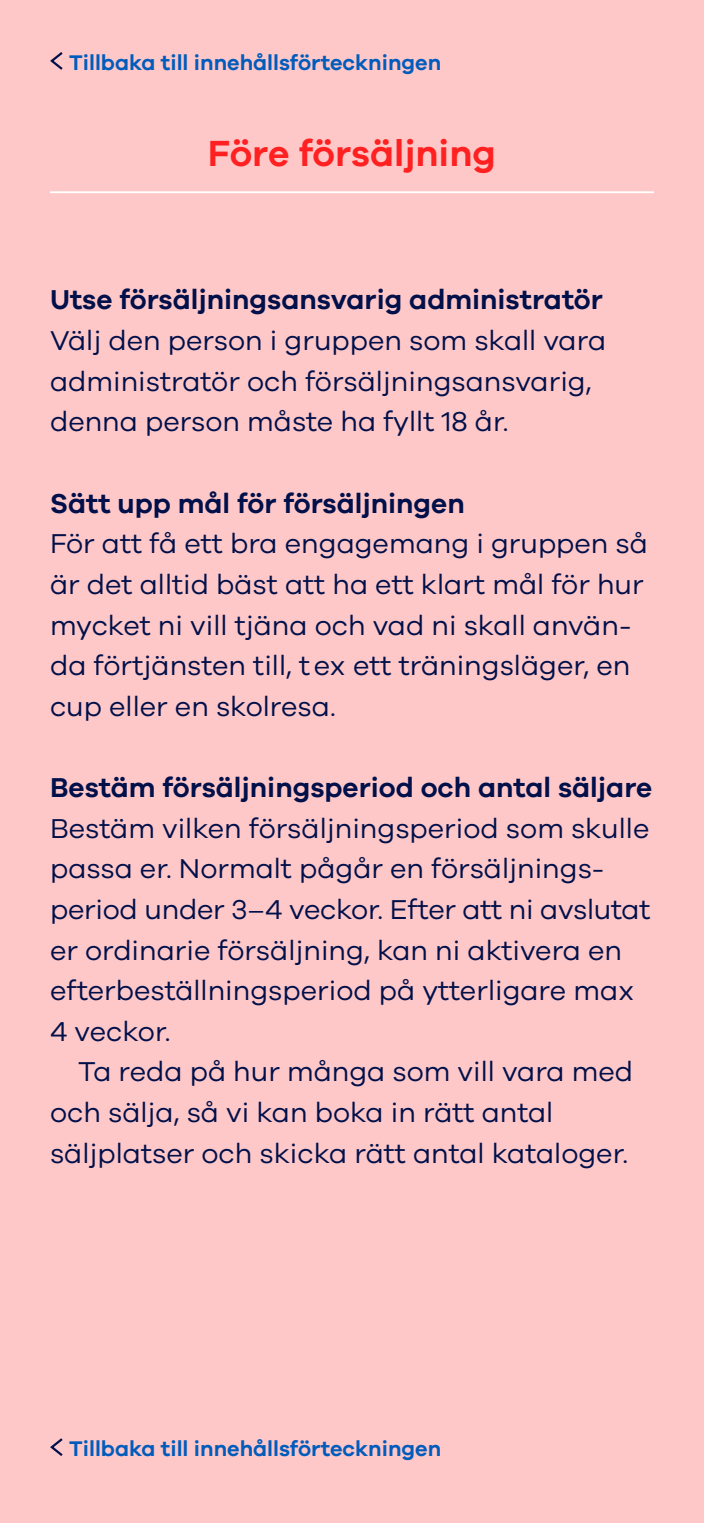
<style>
.page{position:relative;width:704px;height:1523px;background:#fff}
.page>*{position:absolute;margin:0;border:0;box-sizing:border-box;transform-origin:0 0}
.t1{font:600 37.5px "Galano Grotesque";color:#ff2121}
.t2{font:28.12px/40.6px "Galano Grotesque";color:#00104a}
.t3{font:600 28.12px "Galano Grotesque";color:#00104a}
.t4{font:600 21.88px "Galano Grotesque";color:#005cbc}
</style>
<div class="page">
<div style="left:0;top:0;width:703px;height:1522px;background:#ffc8c8"></div>
<hr style="left:50px;top:191px;width:603px;height:2px;background:#fff">
<svg style="left:50px;top:1438px;width:13px;height:18px"></svg>
<svg style="left:50px;top:52px;width:13px;height:18px"></svg>
<p class="t4" style="left:69px;top:49px;width:373px">Tillbaka till innehållsförteckningen</p>
<h1 class="t1" style="left:208px;top:131px;width:289px">Före försäljning</h1>
<p class="t3" style="left:50px;top:283px;width:554px">Utse försäljningsansvarig administratör</p>
<p class="t2" style="left:50px;top:319px;width:557px">Välj den person i gruppen som skall vara administratör och försäljningsansvarig, denna person måste ha fyllt 18 år.</p>
<p class="t3" style="left:50px;top:486px;width:416px">Sätt upp mål för försäljningen</p>
<p class="t2" style="left:50px;top:522px;width:599px">För att få ett bra engagemang i gruppen så är det alltid bäst att ha ett klart mål för hur mycket ni vill tjäna och vad ni skall använ&shy;da förtjänsten till, tex ett träningsläger, en cup eller en skolresa.</p>
<p class="t3" style="left:50px;top:770px;width:603px">Bestäm försäljningsperiod och antal säljare</p>
<p class="t2" style="left:50px;top:807px;width:601px">Bestäm vilken försäljningsperiod som skulle passa er. Normalt pågår en försäljnings&shy;period under 3–4 veckor. Efter att ni avslutat er ordinarie försäljning, kan ni aktivera en efterbeställningsperiod på ytterligare max 4 veckor.</p>
<p class="t2" style="left:50px;top:1050px;width:584px;text-indent:28px">Ta reda på hur många som vill vara med och sälja, så vi kan boka in rätt antal säljplatser och skicka rätt antal kataloger.</p>
<p class="t4" style="left:69px;top:1435px;width:373px">Tillbaka till innehållsförteckningen</p>
</div>
